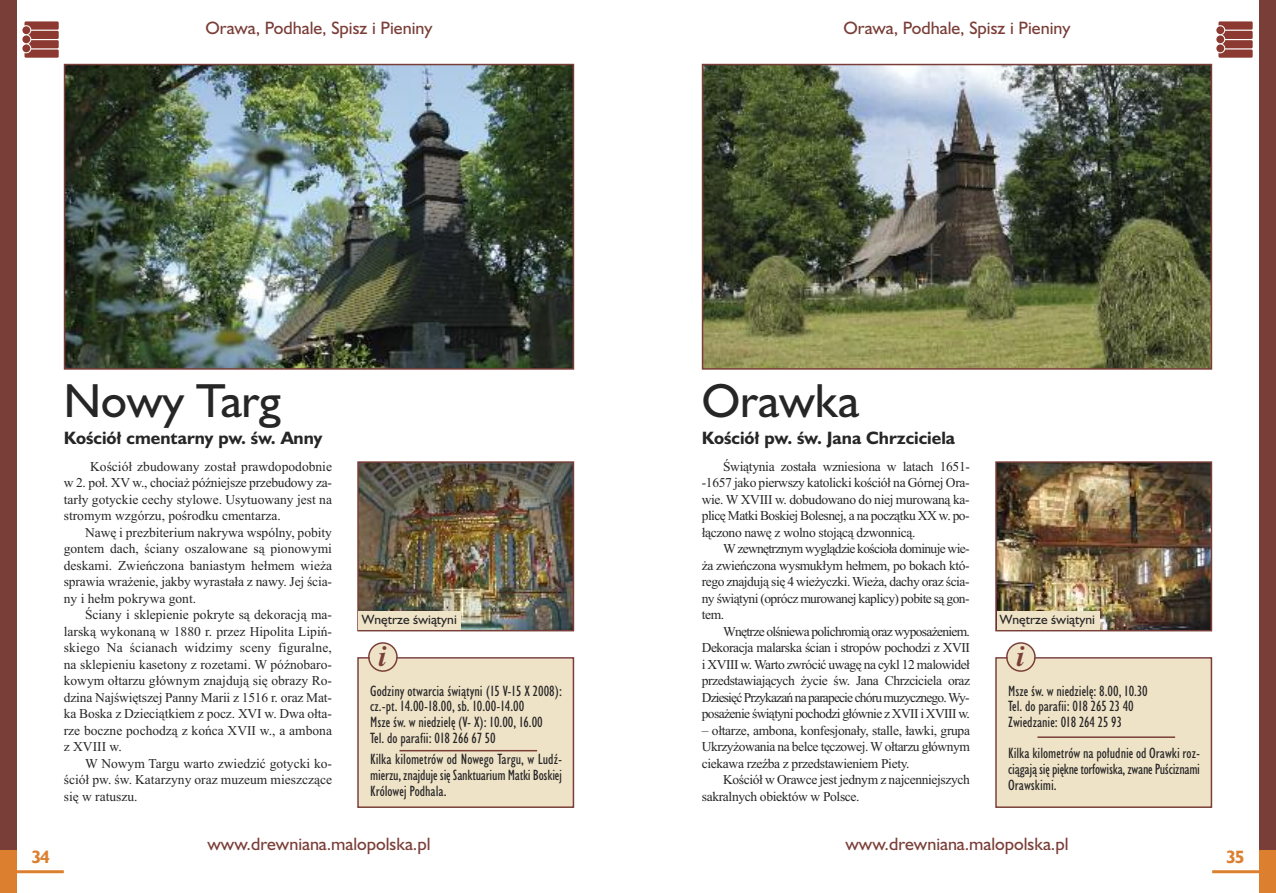
<style>
.page{position:relative;width:1276px;height:893px;background:#fff}
.page>*{position:absolute;margin:0;border:0;box-sizing:border-box;transform-origin:0 0}
.t1{font:48px "Humanst 521 EU";color:#272627}
.t2{font:italic 700 29.25px "Times";color:#7a3e38}
.t3{font:18px "Humanst 521 EU";color:#7a3e38}
.t4{font:18px "Humanst 521 EU Bold OTF";color:#272627}
.t5{font:700 18px "Humanst 521 EU";color:#dc7f2f}
.t6{font:15px/15.6px "Humanst 521 Cn EU";color:#272627}
.t7{font:13.5px/16.5px "Times New Roman";letter-spacing:-.025em;color:#272627;text-align:justify}
.t8{font:13.5px "Humanst 521 EU";color:#272627}
</style>
<div class="page">
<div style="left:1259px;top:0;width:17px;height:863px;background:#7a3e38"></div>
<div style="left:1259px;top:850px;width:17px;height:43px;background:#dc7f2f"></div>
<hr style="left:1212px;top:870px;width:64px;height:3px;background:#dc7f2f">
<svg style="left:1218px;top:21px;width:34px;height:37px"></svg>
<div style="left:1216px;top:26px;width:8px;height:8px;background:#8c3a31;border-radius:50%"></div>
<div style="left:1216px;top:35px;width:8px;height:8px;background:#8c3a31;border-radius:50%"></div>
<div style="left:1216px;top:44px;width:8px;height:8px;background:#8c3a31;border-radius:50%"></div>
<svg style="left:25px;top:21px;width:34px;height:37px"></svg>
<div style="left:22px;top:26px;width:8px;height:8px;background:#8c3a31;border-radius:50%"></div>
<div style="left:22px;top:35px;width:8px;height:8px;background:#8c3a31;border-radius:50%"></div>
<div style="left:22px;top:44px;width:8px;height:8px;background:#8c3a31;border-radius:50%"></div>
<img style="left:67px;top:67px;width:504px;height:300px">
<div style="left:64px;top:64px;width:510px;height:306px;border:2px solid #7a3e38"></div>
<div style="left:359px;top:659px;width:214px;height:147px;background:#efe3c7"></div>
<div style="left:357px;top:657px;width:217px;height:151px;border:2px solid #7a3e38"></div>
<svg style="left:368px;top:642px;width:30px;height:30px"></svg>
<img style="left:360px;top:464px;width:211px;height:164px">
<div style="left:357px;top:461px;width:217px;height:170px;border:2px solid #7a3e38"></div>
<div style="left:359px;top:611px;width:102px;height:19px;background:#efe3c7"></div>
<hr style="left:399px;top:750px;width:138px;height:1px;background:#7a3e38">
<img style="left:705px;top:67px;width:504px;height:300px">
<div style="left:702px;top:64px;width:510px;height:306px;border:2px solid #7a3e38"></div>
<div style="left:996px;top:659px;width:214px;height:147px;background:#efe3c7"></div>
<div style="left:995px;top:657px;width:217px;height:151px;border:2px solid #7a3e38"></div>
<svg style="left:1006px;top:642px;width:29px;height:30px"></svg>
<img style="left:998px;top:464px;width:211px;height:164px">
<div style="left:995px;top:461px;width:217px;height:170px;border:2px solid #7a3e38"></div>
<div style="left:997px;top:611px;width:102px;height:19px;background:#efe3c7"></div>
<hr style="left:1037px;top:736px;width:138px;height:2px;background:#7a3e38">
<div style="left:0;top:0;width:17px;height:863px;background:#7a3e38"></div>
<div style="left:0;top:850px;width:17px;height:43px;background:#dc7f2f"></div>
<hr style="left:0;top:870px;width:64px;height:3px;background:#dc7f2f">
<h3 class="t3" style="left:205px;top:16px;width:228px">Orawa, Podhale, Spisz i Pieniny</h3>
<h3 class="t3" style="left:843px;top:16px;width:228px">Orawa, Podhale, Spisz i Pieniny</h3>
<h3 class="t5" style="left:31px;top:845px;width:20px">34</h3>
<h1 class="t1" style="left:64px;top:371px;width:219px">Nowy Targ</h1>
<h3 class="t4" style="left:64px;top:427px;width:260px">Kościół cmentarny pw. św. Anny</h3>
<p class="t7" style="left:64px;top:458px;width:270px;text-indent:26px">Kościół zbudowany został prawdopodobnie w 2. poł. XV w., chociaż późniejsze przebudowy za&shy;tarły gotyckie cechy stylowe. Usytuowany jest na stromym wzgórzu, pośrodku cmentarza.</p>
<p class="t7" style="left:64px;top:524px;width:270px;text-indent:21px">Nawę i prezbiterium nakrywa wspólny, pobity gontem dach, ściany oszalowane są pionowymi deskami. Zwieńczona baniastym hełmem wieża sprawia wrażenie, jakby wyrastała z nawy. Jej ścia&shy;ny i hełm pokrywa gont.</p>
<p class="t7" style="left:64px;top:606px;width:270px;text-indent:21px">Ściany i sklepienie pokryte są dekoracją ma&shy;larską wykonaną w 1880 r. przez Hipolita Lipiń&shy;skiego Na ścianach widzimy sceny figuralne, na sklepieniu kasetony z rozetami. W późnobaro&shy;kowym ołtarzu głównym znajdują się obrazy Ro&shy;dzina Najświętszej Panny Marii z 1516 r. oraz Mat&shy;ka Boska z Dzieciątkiem z pocz. XVI w. Dwa ołta&shy;rze boczne pochodzą z końca XVII w., a ambona z XVIII w.</p>
<p class="t7" style="left:64px;top:755px;width:270px;text-indent:21px">W Nowym Targu warto zwiedzić gotycki ko&shy;ściół pw. św. Katarzyny oraz muzeum mieszczące się w ratuszu.</p>
<p class="t8" style="left:362px;top:611px;width:97px">Wnętrze świątyni</p>
<h2 class="t2" style="left:378px;top:639px;width:10px">i</h2>
<p class="t6" style="left:370px;top:683px;width:193px">Godziny otwarcia świątyni (15 V-15 X 2008): cz.-pt. 14.00-18.00, sb. 10.00-14.00<br>Msze św. w niedzielę (V- X): 10.00, 16.00<br>Tel. do parafii: 018 266 67 50</p>
<p class="t6" style="left:370px;top:752px;width:193px;text-align:justify">Kilka kilometrów od Nowego Targu, w Ludź&shy;mierzu, znajduje się Sanktuarium Matki Boskiej Królowej Podhala.</p>
<h1 class="t1" style="left:702px;top:371px;width:159px">Orawka</h1>
<h3 class="t4" style="left:702px;top:427px;width:255px">Kościół pw. św. Jana Chrzciciela</h3>
<p class="t7" style="left:702px;top:458px;width:270px;text-indent:21px">Świątynia została wzniesiona w latach 1651- -1657 jako pierwszy katolicki kościół na Górnej Ora&shy;wie. W XVIII w. dobudowano do niej murowaną ka&shy;plicę Matki Boskiej Bolesnej, a na początku XX w. po&shy;łączono nawę z wolno stojącą dzwonnicą.</p>
<p class="t7" style="left:702px;top:540px;width:269px;text-indent:21px">W zewnętrznym wyglądzie kościoła dominuje wie&shy;ża zwieńczona wysmukłym hełmem, po bokach któ&shy;rego znajdują się 4 wieżyczki. Wieża, dachy oraz ścia&shy;ny świątyni (oprócz murowanej kaplicy) pobite są gon&shy;tem.</p>
<p class="t7" style="left:702px;top:623px;width:270px;text-indent:21px">Wnętrze olśniewa polichromią oraz wyposażeniem.<br>Dekoracja malarska ścian i stropów pochodzi z XVII i XVIII w. Warto zwrócić uwagę na cykl 12 malowideł przedstawiających życie św. Jana Chrzciciela oraz Dziesięć Przykazań na parapecie chóru muzycznego. Wy&shy;posażenie świątyni pochodzi głównie z XVII i XVIII w.</p>
<p class="t7" style="left:702px;top:722px;width:270px">– ołtarze, ambona, konfesjonały, stalle, ławki, grupa Ukrzyżowania na belce tęczowej. W ołtarzu głównym ciekawa rzeźba z przedstawieniem Piety.</p>
<p class="t7" style="left:702px;top:771px;width:270px;text-indent:21px">Kościół w Orawce jest jednym z najcenniejszych sakralnych obiektów w Polsce.</p>
<p class="t8" style="left:1000px;top:611px;width:97px">Wnętrze świątyni</p>
<h2 class="t2" style="left:1016px;top:639px;width:10px">i</h2>
<p class="t6" style="left:1008px;top:683px;width:141px">Msze św. w niedzielę: 8.00, 10.30<br>Tel. do parafii: 018 265 23 40<br>Zwiedzanie: 018 264 25 93</p>
<p class="t6" style="left:1008px;top:746px;width:193px;text-align:justify">Kilka kilometrów na południe od Orawki roz&shy;ciągają się piękne torfowiska, zwane Puściznami Orawskimi.</p>
<h3 class="t3" style="left:207px;top:833px;width:224px">www.drewniana.malopolska.pl</h3>
<h3 class="t3" style="left:845px;top:833px;width:224px">www.drewniana.malopolska.pl</h3>
<h3 class="t5" style="left:1226px;top:845px;width:20px">35</h3>
</div>
